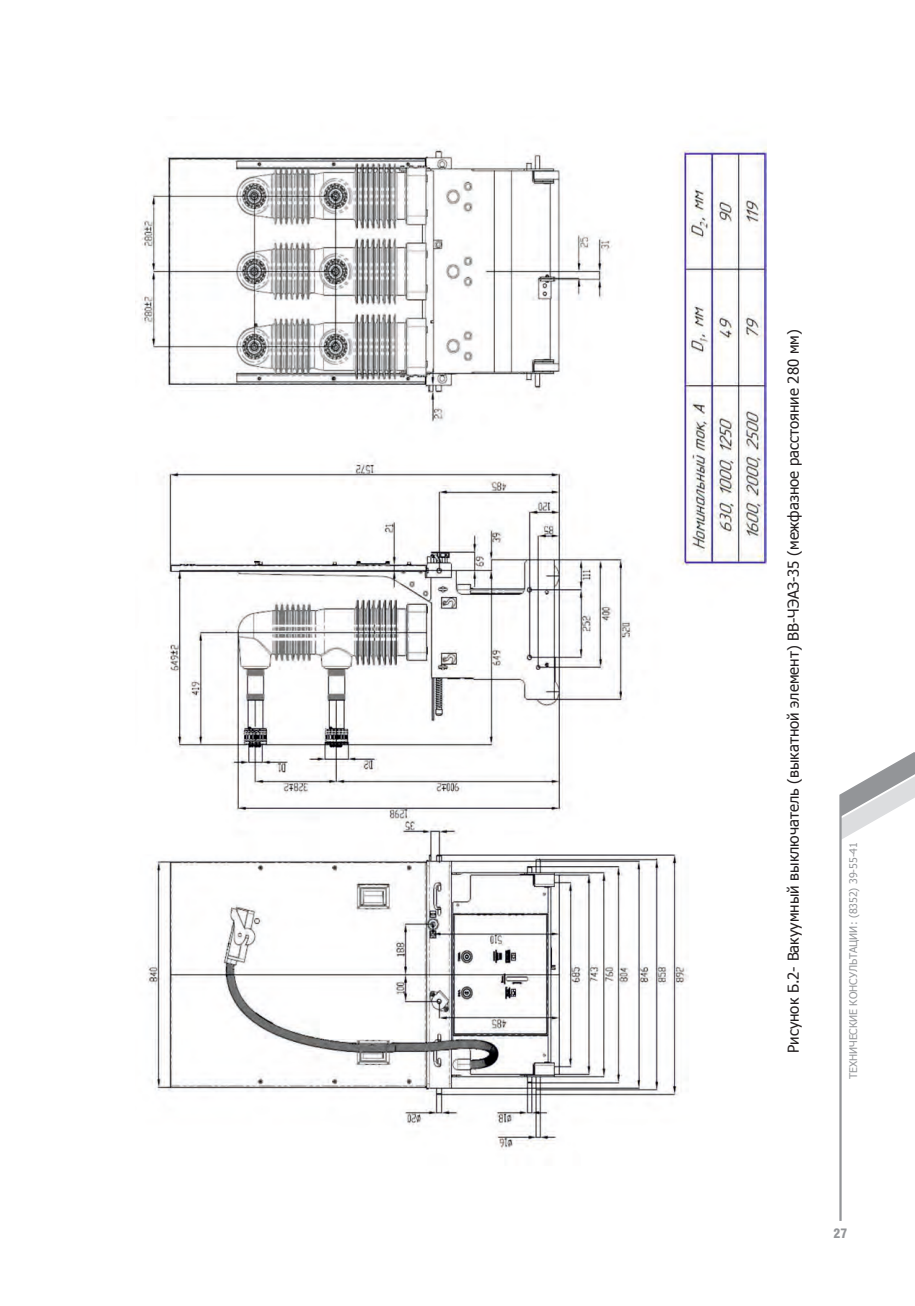
<style>
.page{position:relative;width:915px;height:1306px;background:#fff}
.page>*{position:absolute;margin:0;border:0;box-sizing:border-box;transform-origin:0 0}
.Рисунка_название{font:15px "Tahoma";color:#231f20}
.t1{font:900 13.5px "Helios Cond";color:#939598}
.t2{font:10.5px "Tahoma";color:#939598}
</style>
<div class="page">
<svg style="left:839px;top:752px;width:75px;height:469px"></svg>
<img style="left:135px;top:147px;width:630px;height:1003px">
<p class="Рисунка_название" style="left:783px;top:1053px;width:725px;rotate:-90deg">Рисунок Б.2- Вакуумный выключатель (выкатной элемент) ВВ-ЧЭАЗ-35 (межфазное расстояние 280 мм)</p>
<p class="t2" style="left:845px;top:1079px;width:239px;rotate:-90deg">ТЕХНИЧЕСКИЕ КОНСУЛЬТАЦИИ: (8352) 39-55-41</p>
<p class="t1" style="left:833px;top:1225px;width:15px">27</p>
</div>
